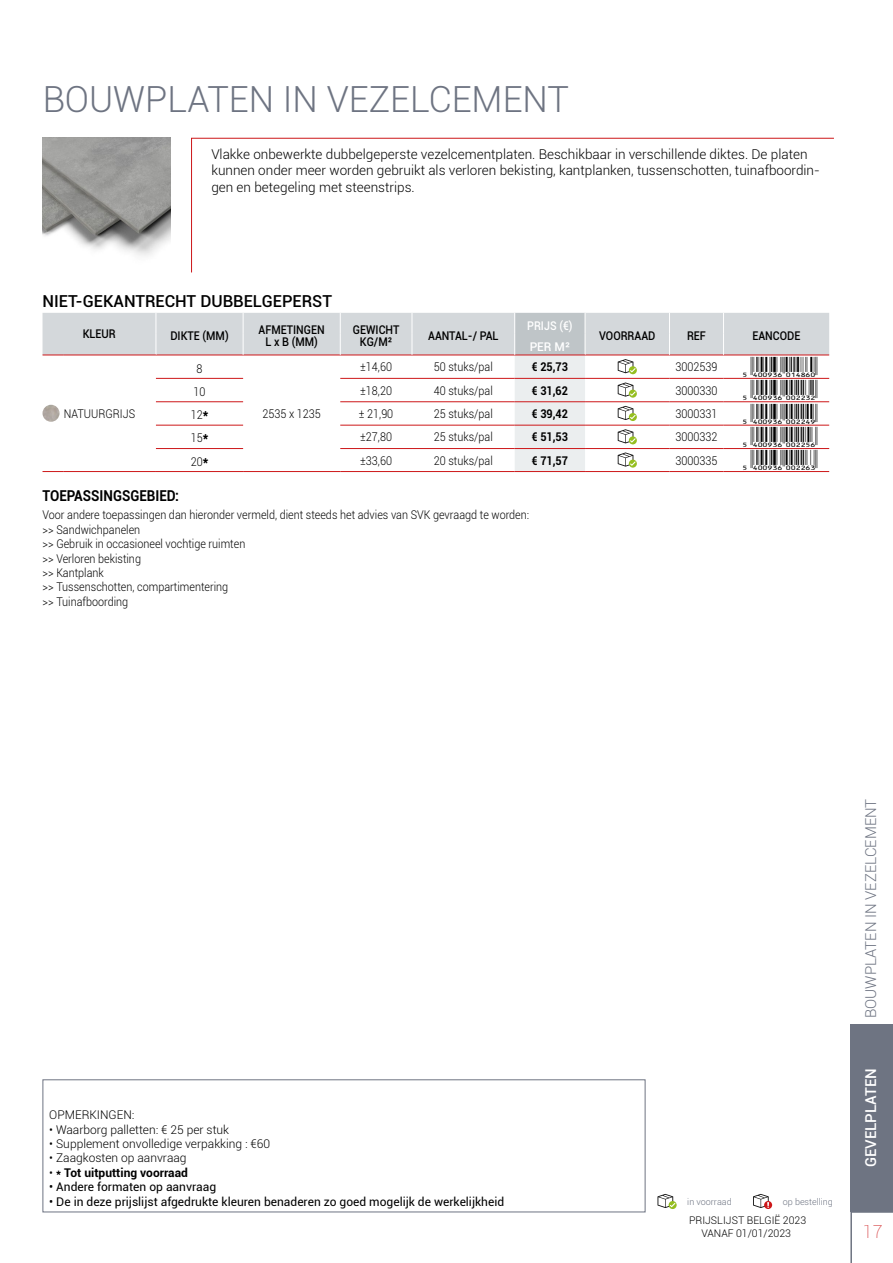
<style>
.page{position:relative;width:893px;height:1263px;background:#fff}
.page>*{position:absolute;margin:0;border:0;box-sizing:border-box;transform-origin:0 0}
.t1{font:300 36px "Roboto";color:#6e7482}
.t2{font:20.25px "Ean Bwr P36 Tt";color:#000;scale:1.33 1}
.t3{font:100 18px "Roboto";color:#cd1719}
.t4{font:500 16.5px "Roboto";color:#000}
.t5{font:300 15px "Roboto";color:#6e7482}
.t6{font:700 15px "Roboto";color:#000;scale:.9 1}
.t7{font:500 15px "Roboto";color:#fff}
.t8{font:300 13.5px/16.2px "Roboto";color:#000}
.t9{font:300 12px/14.4px "Roboto";color:#000;scale:.9 1}
.t10{font:12px "Roboto";color:#000}
.t11{font:300 12px "Roboto";color:#000}
.t12{font:500 12px/12px "Roboto";color:#000;text-align:center;scale:.9 1}
.t13{font:700 12px "Roboto";color:#000;scale:.9 1}
.t14{font:700 12px "Roboto";color:#000}
.t15{font:500 12px "Roboto";color:#fff;scale:.9 1}
.t16{font:500 12px "Roboto";color:#fff}
.t17{font:300 10.5px/12.6px "Roboto";color:#000;text-align:center}
.t18{font:300 9px "Roboto";color:#6e7482}
.s1{font-weight:700;font-size:15px}
.s2{font-weight:300}
</style>
<div class="page">
<svg style="left:850px;top:1211px;width:43px;height:52px"></svg>
<svg style="left:669px;top:1201px;width:8px;height:8px"></svg>
<svg style="left:657px;top:1194px;width:18px;height:14px"></svg>
<div style="left:764px;top:1201px;width:8px;height:8px;background:#cd1719;border-radius:50%"></div>
<svg style="left:753px;top:1194px;width:16px;height:14px"></svg>
<div style="left:850px;top:1024px;width:43px;height:187px;background:#6e7482"></div>
<div style="left:43px;top:1079px;width:602px;height:133px;border:1px solid #6e7482"></div>
<svg style="left:191px;top:138px;width:643px;height:135px"></svg>
<img style="left:43px;top:137px;width:127px;height:119px">
<svg style="left:43px;top:313px;width:786px;height:159px"></svg>
<h1 class="t1" style="left:43px;top:74px;width:528px">BOUWPLATEN IN VEZELCEMENT</h1>
<p class="t8" style="left:211px;top:146px;width:610px">Vlakke onbewerkte dubbelgeperste vezelcementplaten. Beschikbaar in verschillende diktes. De platen kunnen onder meer worden gebruikt als verloren bekisting, kantplanken, tussenschotten, tuinafboordin&shy;gen en betegeling met steenstrips.</p>
<h3 class="t4" style="left:43px;top:289px;width:291px">NIET-GEKANTRECHT DUBBELGEPERST</h3>
<p class="t12" style="left:83px;top:328px;width:38px">KLEUR</p>
<p class="t12" style="left:170px;top:329px;width:66px">DIKTE (MM)</p>
<p class="t12" style="left:259px;top:323px;width:75px">AFMETINGEN<br>L x B (MM)</p>
<p class="t12" style="left:353px;top:323px;width:53px">GEWICHT<br>KG/M²</p>
<p class="t12" style="left:428px;top:329px;width:80px">AANTAL-/ PAL</p>
<p class="t15" style="left:527px;top:317px;width:52px">PRIJS (€)</p>
<p class="t16" style="left:530px;top:338px;width:42px">PER M²</p>
<p class="t12" style="left:599px;top:329px;width:64px">VOORRAAD</p>
<p class="t12" style="left:687px;top:329px;width:22px">REF</p>
<p class="t12" style="left:752px;top:329px;width:55px">EANCODE</p>
<p class="t9" style="left:64px;top:406px;width:81px">NATUURGRIJS</p>
<p class="t9" style="left:197px;top:361px;width:8px">8</p>
<p class="t9" style="left:360px;top:359px;width:37px">±14,60</p>
<p class="t9" style="left:434px;top:359px;width:67px">50 stuks/pal</p>
<p class="t13" style="left:532px;top:358px;width:42px">€ 25,73</p>
<h2 class="t2" style="left:676px;top:357px;width:108px"><sub>3002539</sub> (!4AA93G-ABEIGA!</h2>
<p class="t9" style="left:194px;top:384px;width:15px">10</p>
<p class="t9" style="left:360px;top:383px;width:37px">±18,20</p>
<p class="t9" style="left:434px;top:383px;width:67px">40 stuks/pal</p>
<p class="t13" style="left:532px;top:382px;width:42px">€ 31,62</p>
<h2 class="t2" style="left:676px;top:380px;width:108px"><sub>3000330</sub> (!4AA93G-AACCDC!</h2>
<p class="t9" style="left:191px;top:407px;width:21px">12<span class="s1">*</span></p>
<p class="t9" style="left:359px;top:406px;width:40px">± 21,90</p>
<p class="t9" style="left:434px;top:406px;width:67px">25 stuks/pal</p>
<p class="t13" style="left:532px;top:405px;width:42px">€ 39,42</p>
<h2 class="t2" style="left:676px;top:403px;width:108px"><sub>3000331</sub> (!4AA93G-AACCEJ!</h2>
<p class="t9" style="left:191px;top:431px;width:21px">15<span class="s1">*</span></p>
<p class="t9" style="left:360px;top:429px;width:37px">±27,80</p>
<p class="t9" style="left:434px;top:429px;width:67px">25 stuks/pal</p>
<p class="t13" style="left:532px;top:429px;width:42px">€ 51,53</p>
<h2 class="t2" style="left:676px;top:427px;width:108px"><sub>3000332</sub> (!4AA93G-AACCFG!</h2>
<p class="t9" style="left:191px;top:454px;width:21px">20<span class="s1">*</span></p>
<p class="t9" style="left:360px;top:453px;width:37px">±33,60</p>
<p class="t9" style="left:434px;top:453px;width:67px">20 stuks/pal</p>
<p class="t13" style="left:532px;top:452px;width:42px">€ 71,57</p>
<h2 class="t2" style="left:676px;top:450px;width:108px"><sub>3000335</sub> (!4AA93G-AACCGD!</h2>
<p class="t9" style="left:262px;top:406px;width:66px">2535 x 1235</p>
<p class="t6" style="left:43px;top:485px;width:153px">TOEPASSINGSGEBIED:</p>
<p class="t9" style="left:43px;top:507px;width:542px">Voor andere toepassingen dan hieronder vermeld, dient steeds het advies van SVK gevraagd te worden: &gt;&gt; Sandwichpanelen<br>&gt;&gt; Gebruik in occasioneel vochtige ruimten<br>&gt;&gt; Verloren bekisting<br>&gt;&gt; Kantplank<br>&gt;&gt; Tussenschotten, compartimentering<br>&gt;&gt; Tuinafboording</p>
<p class="t11" style="left:49px;top:1106px;width:87px">OPMERKINGEN:</p>
<p class="t11" style="left:49px;top:1121px;width:181px">• Waarborg palletten: € 25 per stuk</p>
<p class="t11" style="left:49px;top:1135px;width:222px">• Supplement onvolledige verpakking : €60</p>
<p class="t11" style="left:49px;top:1150px;width:139px">• Zaagkosten op aanvraag</p>
<p class="t14" style="left:49px;top:1164px;width:140px"><span class="s2">•</span> * Tot uitputting voorraad</p>
<p class="t10" style="left:49px;top:1178px;width:168px">• Andere formaten op aanvraag</p>
<p class="t10" style="left:49px;top:1193px;width:456px">• De in deze prijslijst afgedrukte kleuren benaderen zo goed mogelijk de werkelijkheid</p>
<p class="t18" style="left:687px;top:1195px;width:46px">in voorraad</p>
<p class="t18" style="left:783px;top:1195px;width:52px">op bestelling</p>
<p class="t17" style="left:689px;top:1214px;width:119px">PRIJSLIJST BELGIË 2023<br>VANAF 01/01/2023</p>
<p class="t5" style="left:860px;top:1018px;width:221px;rotate:-90deg">BOUWPLATEN IN VEZELCEMENT</p>
<p class="t7" style="left:860px;top:1167px;width:101px;rotate:-90deg">GEVELPLATEN</p>
<h3 class="t3" style="left:863px;top:1219px;width:21px">17</h3>
</div>
